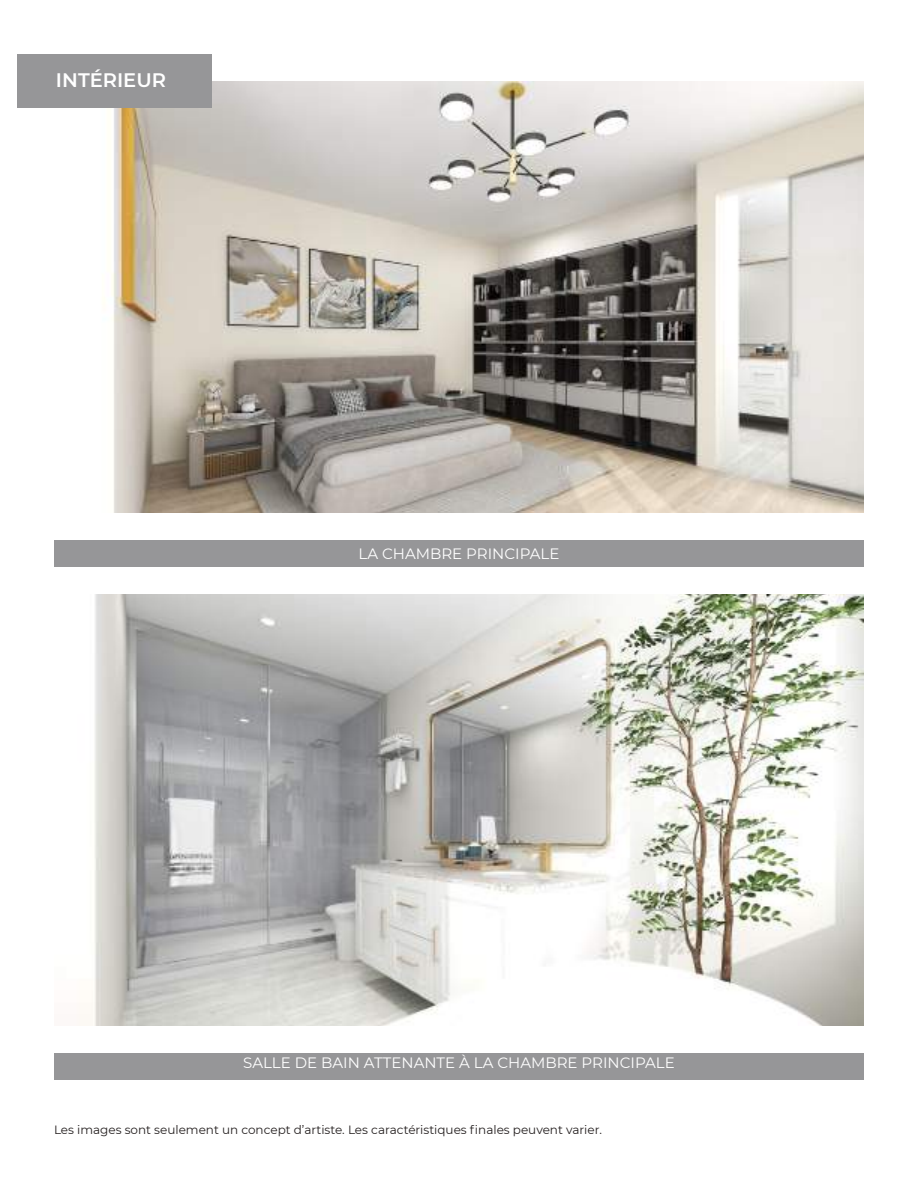
<style>
.page{position:relative;width:918px;height:1188px;background:#fff}
.page>*{position:absolute;margin:0;border:0;box-sizing:border-box;transform-origin:0 0}
.t1{font:600 19.5px "Montserrat";color:#fff}
.t2{font:15px "Montserrat";color:#fff}
.t3{font:12px "Montserrat";color:#241f1f}
</style>
<div class="page">
<img style="left:112px;top:81px;width:752px;height:432px">
<div style="left:54px;top:540px;width:810px;height:27px;background:#969698"></div>
<div style="left:17px;top:54px;width:195px;height:54px;background:#969698"></div>
<img style="left:79px;top:594px;width:785px;height:432px">
<div style="left:54px;top:1053px;width:810px;height:27px;background:#969698"></div>
<h1 class="t1" style="left:56px;top:67px;width:111px">INTÉRIEUR</h1>
<p class="t2" style="left:359px;top:543px;width:202px">LA CHAMBRE PRINCIPALE</p>
<p class="t2" style="left:243px;top:1052px;width:433px">SALLE DE BAIN ATTENANTE À LA CHAMBRE PRINCIPALE</p>
<p class="t3" style="left:54px;top:1121px;width:549px">Les images sont seulement un concept d’artiste. Les caractéristiques finales peuvent varier.</p>
</div>
